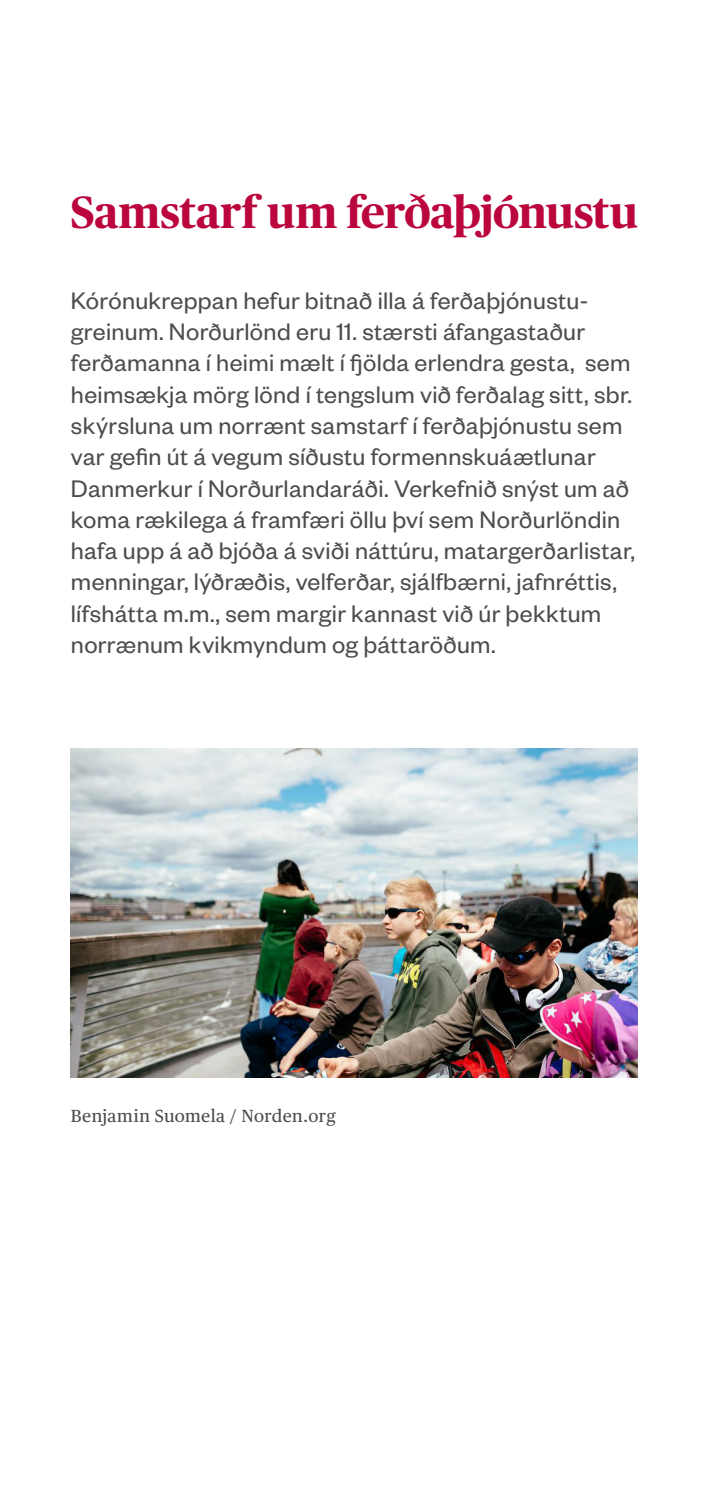
<style>
.page{position:relative;width:709px;height:1489px;background:#fff}
.page>*{position:absolute;margin:0;border:0;box-sizing:border-box;transform-origin:0 0}
.Overskrfit_Publico_2{font:700 45px "Publico Headline";letter-spacing:-.01em;color:#ba053d}
.Brødtekst_Founders_1{font:26.25px/31.2px "Founders Grotesk";letter-spacing:.015em;color:#4b4c4d}
.Bullet_Brødteskt_Pub{font:17.5px "Publico Text";letter-spacing:.02em;color:#4b4c4d}
</style>
<div class="page">
<img style="left:71px;top:748px;width:567px;height:329px">
<p class="Overskrfit_Publico_2" style="left:71px;top:179px;width:568px">Samstarf um ferðaþjónustu</p>
<p class="Brødtekst_Founders_1" style="left:71px;top:283px;width:566px">Kórónukreppan hefur bitnað illa á ferðaþjónustu&shy;greinum. Norðurlönd eru 11. stærsti áfangastaður ferðamanna í heimi mælt í fjölda erlendra gesta, sem heimsækja mörg lönd í tengslum við ferðalag sitt, sbr. skýrsluna um norrænt samstarf í ferðaþjónustu sem var gefin út á vegum síðustu formennskuáætlunar Danmerkur í Norðurlandaráði. Verkefnið snýst um að koma rækilega á framfæri öllu því sem Norðurlöndin hafa upp á að bjóða á sviði náttúru, matargerðarlistar, menningar, lýðræðis, velferðar, sjálfbærni, jafnréttis, lífshátta m.m., sem margir kannast við úr þekktum norrænum kvikmyndum og þáttaröðum.</p>
<p class="Bullet_Brødteskt_Pub" style="left:71px;top:1102px;width:266px">Benjamin Suomela / Norden.org</p>
</div>
